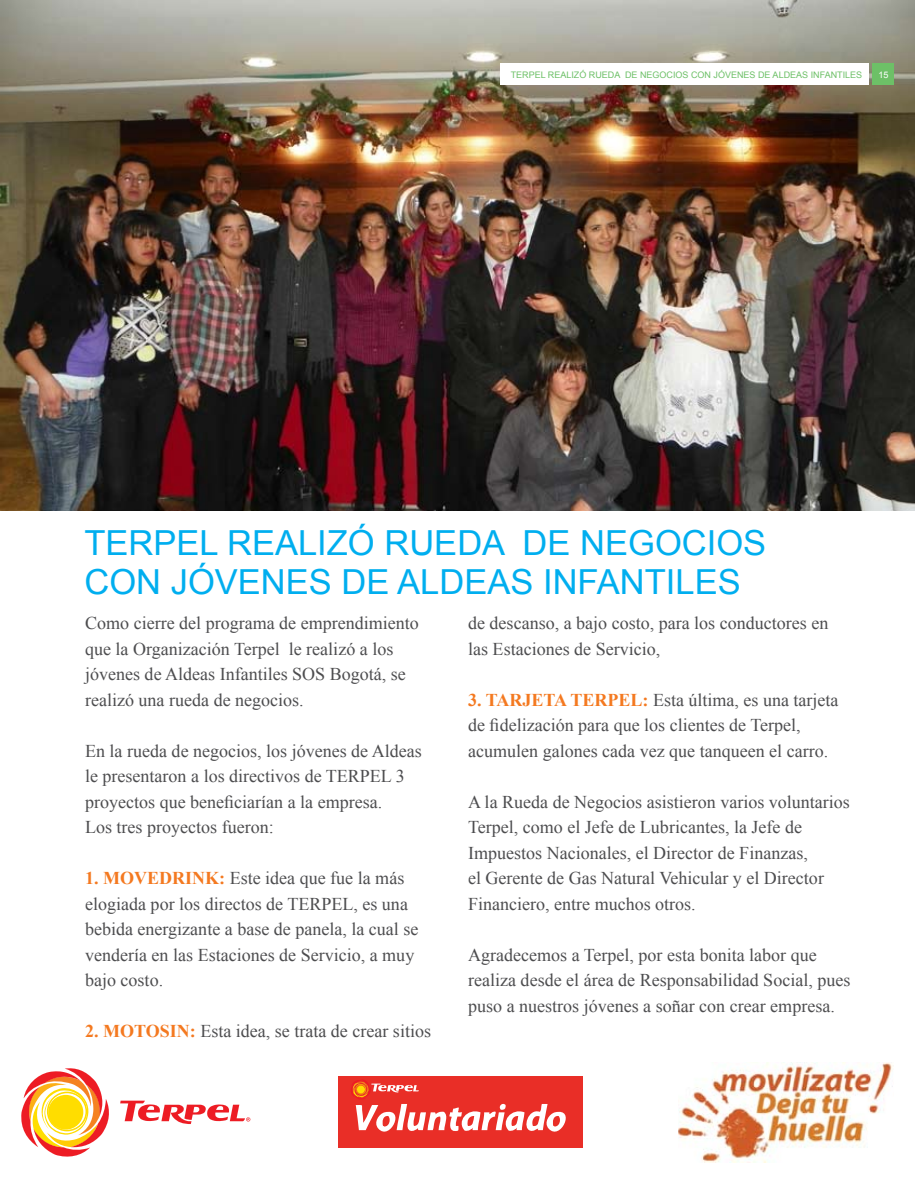
<style>
.page{position:relative;width:915px;height:1191px;background:#fff}
.page>*{position:absolute;margin:0;border:0;box-sizing:border-box;transform-origin:0 0}
.t1{font:34.5px/39px "Arial";color:#00aeef}
.t2{font:18px/25.5px "Times New Roman";color:#4d4d4f}
.t3{font:9px "Arial";color:#6dc067}
.t4{font:9px "Arial";color:#fff}
.s1{font-weight:700;color:#f47920}
</style>
<div class="page">
<img style="left:0;top:0;width:914px;height:510px">
<div style="left:338px;top:1076px;width:244px;height:72px;background:#e92e27"></div>
<svg style="left:351px;top:1080px;width:215px;height:52px"></svg>
<svg style="left:21px;top:1068px;width:88px;height:89px"></svg>
<svg style="left:120px;top:1100px;width:130px;height:24px"></svg>
<img style="left:678px;top:1062px;width:215px;height:100px">
<div style="left:500px;top:64px;width:368px;height:21px;background:#fff"></div>
<div style="left:872px;top:64px;width:21px;height:21px;background:#6dc067"></div>
<p class="t3" style="left:510px;top:69px;width:353px">TERPEL REALIZÓ RUEDA DE NEGOCIOS CON JÓVENES DE ALDEAS INFANTILES</p>
<p class="t4" style="left:878px;top:69px;width:12px">15</p>
<h1 class="t1" style="left:84px;top:523px;width:683px">TERPEL REALIZÓ RUEDA DE NEGOCIOS<br>CON JÓVENES DE ALDEAS INFANTILES</h1>
<p class="t2" style="left:85px;top:610px;width:335px">Como cierre del programa de emprendimiento que la Organización Terpel le realizó a los jóvenes de Aldeas Infantiles SOS Bogotá, se realizó una rueda de negocios.</p>
<p class="t2" style="left:85px;top:738px;width:338px">En la rueda de negocios, los jóvenes de Aldeas le presentaron a los directivos de TERPEL 3 proyectos que beneficiarían a la empresa.<br>Los tres proyectos fueron:</p>
<p class="t2" style="left:85px;top:865px;width:335px"><span class="s1">1. MOVEDRINK:</span> Este idea que fue la más elogiada por los directos de TERPEL, es una bebida energizante a base de panela, la cual se vendería en las Estaciones de Servicio, a muy bajo costo.</p>
<p class="t2" style="left:85px;top:1018px;width:347px"><span class="s1">2. MOTOSIN:</span> Esta idea, se trata de crear sitios</p>
<p class="t2" style="left:468px;top:610px;width:361px">de descanso, a bajo costo, para los conductores en las Estaciones de Servicio,</p>
<p class="t2" style="left:468px;top:687px;width:372px"><span class="s1">3. TARJETA TERPEL:</span> Esta última, es una tarjeta de fidelización para que los clientes de Terpel, acumulen galones cada vez que tanqueen el carro.</p>
<p class="t2" style="left:468px;top:789px;width:383px">A la Rueda de Negocios asistieron varios voluntarios Terpel, como el Jefe de Lubricantes, la Jefe de Impuestos Nacionales, el Director de Finanzas,<br>el Gerente de Gas Natural Vehicular y el Director Financiero, entre muchos otros.</p>
<p class="t2" style="left:468px;top:942px;width:383px">Agradecemos a Terpel, por esta bonita labor que realiza desde el área de Responsabilidad Social, pues puso a nuestros jóvenes a soñar con crear empresa.</p>
</div>
